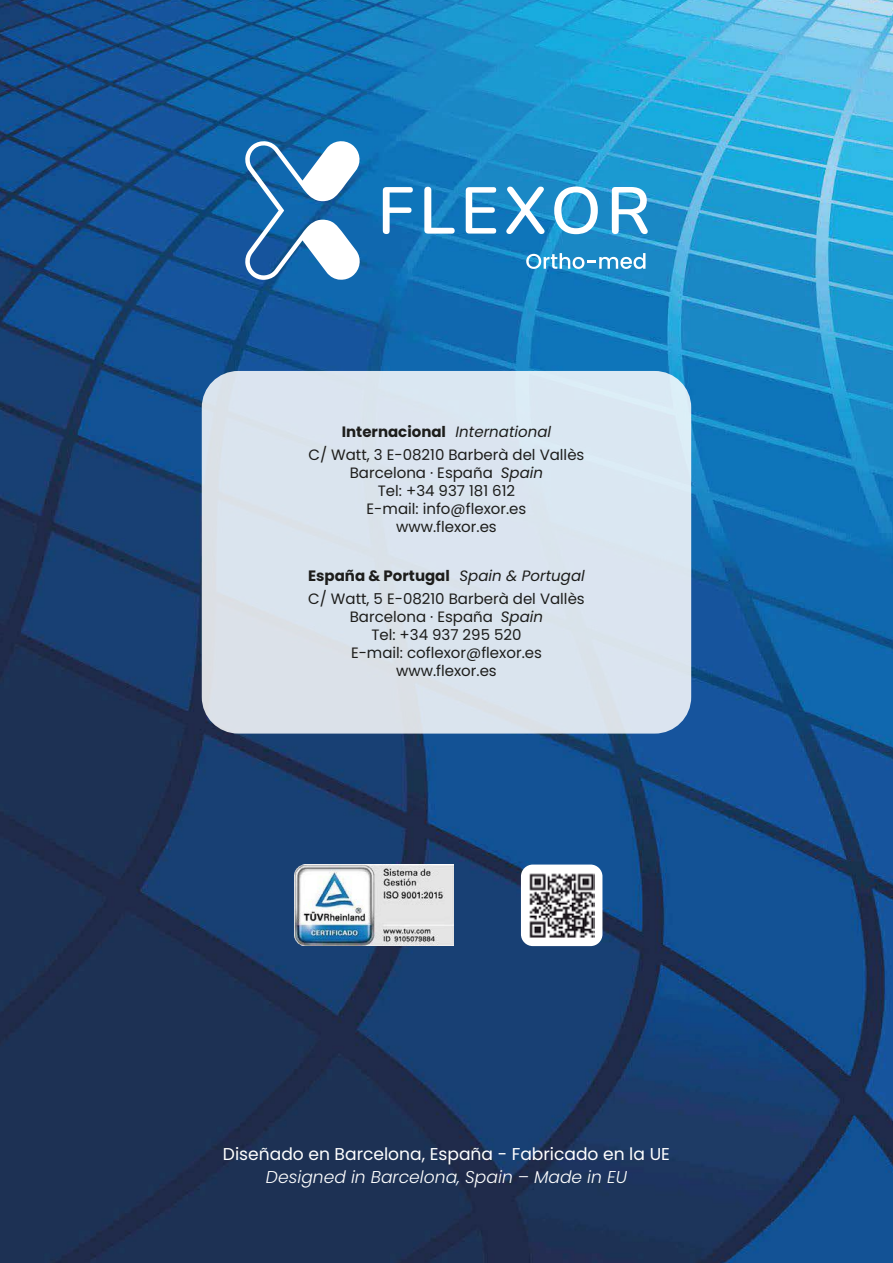
<style>
.page{position:relative;width:893px;height:1263px;background:#fff}
.page>*{position:absolute;margin:0;border:0;box-sizing:border-box;transform-origin:0 0}
.t1{font:17.1px "Poppins";color:#fff}
.t2{font:italic 300 17.1px "Poppins";color:#fff}
.t3{font:15px/18px "Poppins";color:#1d1d1b;text-align:center}
.s1{font-weight:700}
.s2{font-style:italic}
</style>
<div class="page">
<img style="left:0;top:0;width:893px;height:1263px">
<div style="left:521px;top:864px;width:81px;height:82px;background:#fff;border-radius:12px"></div>
<img style="left:529px;top:873px;width:65px;height:65px">
<img style="left:294px;top:865px;width:159px;height:80px">
<svg style="left:383px;top:187px;width:30px;height:47px"></svg>
<svg style="left:424px;top:187px;width:31px;height:47px"></svg>
<svg style="left:466px;top:187px;width:30px;height:47px"></svg>
<svg style="left:506px;top:187px;width:39px;height:47px"></svg>
<svg style="left:554px;top:187px;width:44px;height:47px"></svg>
<svg style="left:612px;top:187px;width:36px;height:47px"></svg>
<svg style="left:245px;top:139px;width:117px;height:141px"></svg>
<svg style="left:526px;top:253px;width:119px;height:16px"></svg>
<div style="left:202px;top:371px;width:489px;height:363px;background:#dae4ee;border-radius:36px"></div>
<p class="t3" style="left:308px;top:421px;width:277px;line-height:22.5px"><span class="s1">Internacional</span> <span class="s2">International<br></span>C/ Watt, 3 E-08210 Barberà del Vallès</p>
<p class="t3" style="left:350px;top:464px;width:195px">Barcelona · España <span class="s2">Spain<br></span>Tel: +34 937 181 612<br>E-mail: info@flexor.es www.flexor.es</p>
<p class="t3" style="left:308px;top:565px;width:278px;line-height:22.5px;text-align:left"><span class="s1">España &amp; Portugal</span> <span class="s2">Spain &amp; Portugal<br></span>C/ Watt, 5 E-08210 Barberà del Vallès</p>
<p class="t3" style="left:350px;top:608px;width:195px">Barcelona · España <span class="s2">Spain<br></span>Tel: +34 937 295 520<br>E-mail: coflexor@flexor.es www.flexor.es</p>
<p class="t1" style="left:223px;top:1144px;width:449px">Diseñado en Barcelona, España - Fabricado en la UE</p>
<p class="t2" style="left:266px;top:1167px;width:363px">Designed in Barcelona, Spain – Made in EU</p>
</div>
